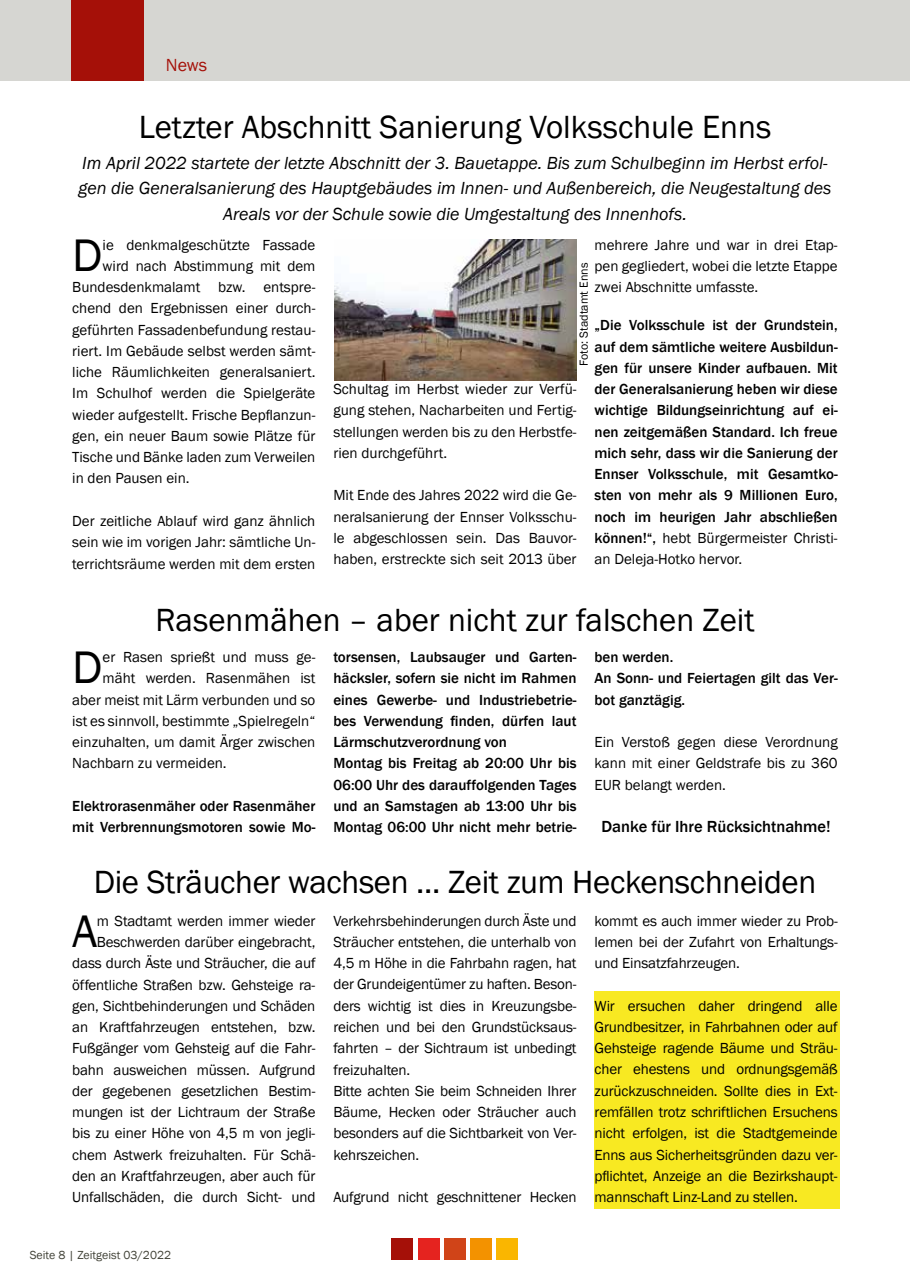
<style>
.page{position:relative;width:910px;height:1280px;background:#fff}
.page>*{position:absolute;margin:0;border:0;box-sizing:border-box;transform-origin:0 0}
.t1{font:46.95px "Franklin Gothic";color:#000}
.t2{font:33px "Franklin Gothic";color:#000}
.t3{font:italic 18px/25.5px "Franklin Gothic";color:#000;text-align:center}
.t4{font:18px "Franklin Gothic";color:#a51008}
.t5{font:500 16.5px "Franklin Gothic";color:#000}
.t6{font:15px/21.3px "Franklin Gothic";letter-spacing:-.01em;color:#000;text-align:justify}
.t7{font:500 15px/21.3px "Franklin Gothic";color:#000}
.t8{font:12px "Franklin Gothic";color:#414237}
.t9{font:12px "Franklin Gothic";color:#000}
.s1{font-weight:400}
</style>
<div class="page">
<div style="left:0;top:0;width:910px;height:81px;background:#d6d6d2"></div>
<div style="left:71px;top:0;width:73px;height:81px;background:#a51008"></div>
<div style="left:391px;top:1238px;width:22px;height:22px;background:#a51008"></div>
<div style="left:418px;top:1238px;width:22px;height:22px;background:#e5231f"></div>
<div style="left:444px;top:1238px;width:22px;height:22px;background:#d04418"></div>
<div style="left:470px;top:1238px;width:22px;height:22px;background:#f39200"></div>
<div style="left:497px;top:1238px;width:21px;height:22px;background:#fab600"></div>
<div style="left:594px;top:991px;width:245px;height:217px;background:#f8e922"></div>
<img style="left:334px;top:239px;width:243px;height:142px">
<p class="t4" style="left:166px;top:54px;width:43px">News</p>
<h2 class="t2" style="left:139px;top:106px;width:634px">Letzter Abschnitt Sanierung Volksschule Enns</h2>
<p class="t3" style="left:78px;top:150px;width:755px">Im April 2022 startete der letzte Abschnitt der 3. Bauetappe. Bis zum Schulbeginn im Herbst erfol&shy;gen die Generalsanierung des Hauptgebäudes im Innen- und Außenbereich, die Neugestaltung des<br>Areals vor der Schule sowie die Umgestaltung des Innenhofs.</p>
<h1 class="t1" style="left:72px;top:226px;width:32px">D</h1>
<p class="t6" style="left:103px;top:234px;width:214px">ie denkmalgeschützte Fassade</p>
<p class="t6" style="left:595px;top:234px;width:245px">mehrere Jahre und war in drei Etap&shy;pen gegliedert, wobei die letzte Etappe zwei Abschnitte umfasste.</p>
<p class="t7" style="left:595px;top:315px;width:245px;text-align:justify">„Die Volksschule ist der Grundstein, auf dem sämtliche weitere Ausbildun&shy;gen für unsere Kinder aufbauen. Mit der Generalsanierung heben wir diese wichtige Bildungseinrichtung auf ei&shy;nen zeitgemäßen Standard. Ich freue mich sehr, dass wir die Sanierung der Ennser Volksschule, mit Gesamtko&shy;sten von mehr als 9 Millionen Euro, noch im heurigen Jahr abschließen können!“, <span class="s1">hebt Bürgermeister Christi&shy;an Deleja-Hotko hervor.</span></p>
<p class="t6" style="left:103px;top:256px;width:214px">wird nach Abstimmung mit dem</p>
<p class="t6" style="left:72px;top:277px;width:245px">Bundesdenkmalamt bzw. entspre-</p>
<p class="t6" style="left:72px;top:298px;width:245px">chend den Ergebnissen einer durch-</p>
<p class="t6" style="left:72px;top:319px;width:245px">geführten Fassadenbefundung restau-</p>
<p class="t6" style="left:72px;top:341px;width:245px">riert. Im Gebäude selbst werden sämt-</p>
<p class="t6" style="left:72px;top:362px;width:245px">liche Räumlichkeiten generalsaniert.</p>
<p class="t6" style="left:72px;top:383px;width:245px">Im Schulhof werden die Spielgeräte</p>
<p class="t6" style="left:72px;top:404px;width:245px">wieder aufgestellt. Frische Bepflanzun-</p>
<p class="t6" style="left:72px;top:426px;width:245px">gen, ein neuer Baum sowie Plätze für</p>
<p class="t6" style="left:72px;top:447px;width:245px">Tische und Bänke laden zum Verweilen</p>
<p class="t6" style="left:72px;top:468px;width:119px">in den Pausen ein.</p>
<p class="t6" style="left:72px;top:511px;width:245px">Der zeitliche Ablauf wird ganz ähnlich sein wie im vorigen Jahr: sämtliche Un&shy;terrichtsräume werden mit dem ersten</p>
<p class="t9" style="left:576px;top:365px;width:104px;rotate:-90deg">Foto: Stadtamt Enns</p>
<p class="t6" style="left:333px;top:379px;width:245px">Schultag im Herbst wieder zur Verfü&shy;gung stehen, Nacharbeiten und Fertig&shy;stellungen werden bis zu den Herbstfe&shy;rien durchgeführt.</p>
<p class="t6" style="left:333px;top:485px;width:245px">Mit Ende des Jahres 2022 wird die Ge&shy;neralsanierung der Ennser Volksschu&shy;le abgeschlossen sein. Das Bauvor&shy;haben, erstreckte sich seit 2013 über</p>
<h2 class="t2" style="left:155px;top:599px;width:601px">Rasenmähen – aber nicht zur falschen Zeit</h2>
<h1 class="t1" style="left:72px;top:639px;width:32px">D</h1>
<p class="t6" style="left:103px;top:647px;width:214px">er Rasen sprießt und muss ge-</p>
<p class="t6" style="left:103px;top:668px;width:214px">mäht werden. Rasenmähen ist</p>
<p class="t6" style="left:72px;top:689px;width:245px">aber meist mit Lärm verbunden und so</p>
<p class="t6" style="left:72px;top:710px;width:245px">ist es sinnvoll, bestimmte „Spielregeln“</p>
<p class="t6" style="left:72px;top:732px;width:245px">einzuhalten, um damit Ärger zwischen</p>
<p class="t6" style="left:72px;top:753px;width:156px">Nachbarn zu vermeiden.</p>
<p class="t7" style="left:72px;top:795px;width:245px">Elektrorasenmäher oder Rasenmäher mit Verbrennungsmotoren sowie Mo-</p>
<p class="t7" style="left:333px;top:647px;width:245px">torsensen, Laubsauger und Garten&shy;häcksler, sofern sie nicht im Rahmen eines Gewerbe- und Industriebetrie&shy;bes Verwendung finden, dürfen laut Lärmschutzverordnung von<br>Montag bis Freitag ab 20:00 Uhr bis 06:00 Uhr des darauffolgenden Tages und an Samstagen ab 13:00 Uhr bis Montag 06:00 Uhr nicht mehr betrie-</p>
<p class="t7" style="left:595px;top:646px;width:245px">ben werden.<br>An Sonn- und Feiertagen gilt das Ver&shy;bot ganztägig.</p>
<p class="t6" style="left:595px;top:732px;width:245px">Ein Verstoß gegen diese Verordnung kann mit einer Geldstrafe bis zu 360<br>EUR belangt werden.</p>
<p class="t5" style="left:601px;top:816px;width:231px">Danke für Ihre Rücksichtnahme!</p>
<h2 class="t2" style="left:94px;top:861px;width:724px">Die Sträucher wachsen ... Zeit zum Heckenschneiden</h2>
<h1 class="t1" style="left:72px;top:902px;width:27px">A</h1>
<p class="t6" style="left:72px;top:910px;width:245px;text-align:right">m Stadtamt werden immer wieder Beschwerden darüber eingebracht, dass durch Äste und Sträucher, die auf öffentliche Straßen bzw. Gehsteige ra&shy;gen, Sichtbehinderungen und Schäden an Kraftfahrzeugen entstehen, bzw.<br>Fußgänger vom Gehsteig auf die Fahr&shy;bahn ausweichen müssen. Aufgrund der gegebenen gesetzlichen Bestim&shy;mungen ist der Lichtraum der Straße bis zu einer Höhe von 4,5 m von jegli&shy;chem Astwerk freizuhalten. Für Schä&shy;den an Kraftfahrzeugen, aber auch für Unfallschäden, die durch Sicht- und</p>
<p class="t6" style="left:333px;top:910px;width:245px;text-align:left">Verkehrsbehinderungen durch Äste und Sträucher entstehen, die unterhalb von 4,5 m Höhe in die Fahrbahn ragen, hat der Grundeigentümer zu haften. Beson&shy;ders wichtig ist dies in Kreuzungsbe&shy;reichen und bei den Grundstücksaus&shy;fahrten – der Sichtraum ist unbedingt freizuhalten.<br>Bitte achten Sie beim Schneiden Ihrer Bäume, Hecken oder Sträucher auch besonders auf die Sichtbarkeit von Ver&shy;kehrszeichen.</p>
<p class="t6" style="left:595px;top:910px;width:245px">kommt es auch immer wieder zu Prob&shy;lemen bei der Zufahrt von Erhaltungs&shy;und Einsatzfahrzeugen.</p>
<p class="t6" style="left:595px;top:995px;width:245px">Wir ersuchen daher dringend alle Grundbesitzer, in Fahrbahnen oder auf Gehsteige ragende Bäume und Sträu&shy;cher ehestens und ordnungsgemäß zurückzuschneiden. Sollte dies in Ext&shy;remfällen trotz schriftlichen Ersuchens nicht erfolgen, ist die Stadtgemeinde Enns aus Sicherheitsgründen dazu ver&shy;pflichtet, Anzeige an die Bezirkshaupt&shy;mannschaft Linz-Land zu stellen.</p>
<p class="t6" style="left:333px;top:1187px;width:245px">Aufgrund nicht geschnittener Hecken</p>
<p class="t8" style="left:30px;top:1247px;width:143px">Seite 8 | Zeitgeist 03/2022</p>
</div>
